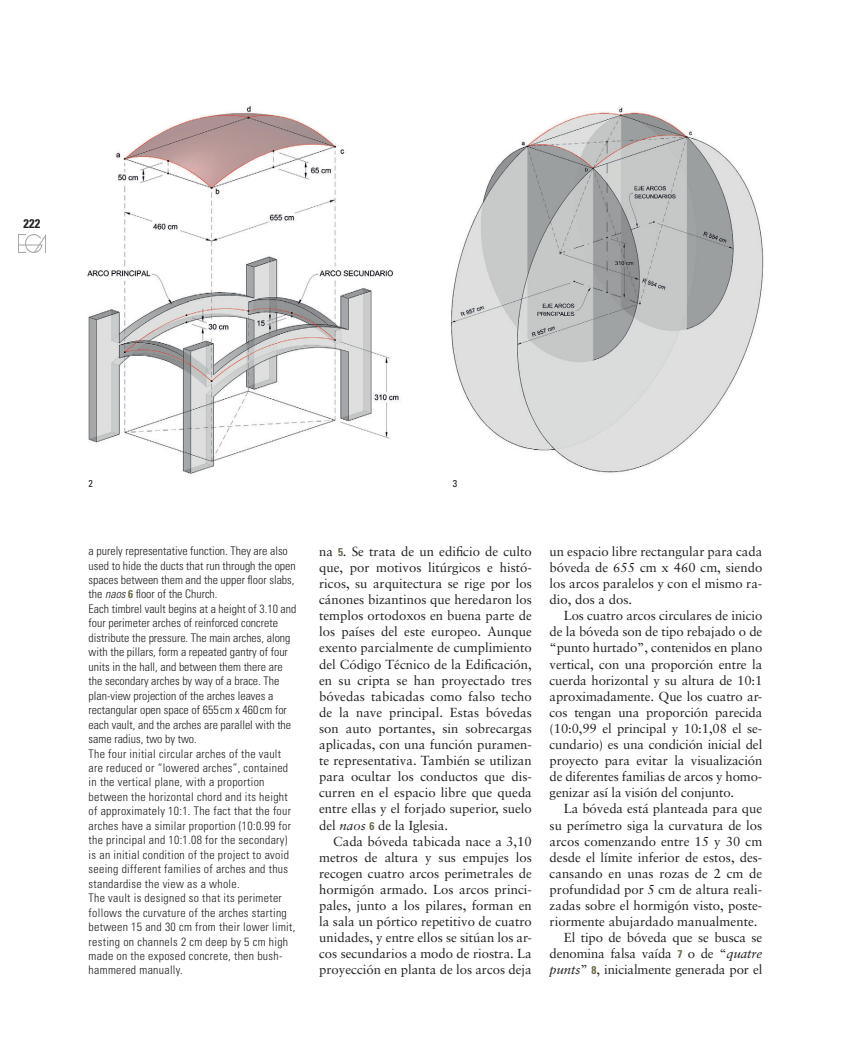
<style>
.page{position:relative;width:851px;height:1063px;background:#fff}
.page>*{position:absolute;margin:0;border:0;box-sizing:border-box;transform-origin:0 0}
.t1{font:13.12px/16.1px "Sabon";color:#231f20;text-align:justify}
.t2{font:700 condensed 12.5px "Univers";color:#231f20}
.t3{font:300 condensed 11.88px/14.5px "Univers";letter-spacing:.025em;color:#231f20}
.t4{font:300 condensed 11.88px/14.5px "Univers";color:#231f20}
.PIES_DE_FOTO_INGLES{font:condensed 10px "Univers";color:#231f20}
.s1{font-style:italic}
.s2{font-weight:700;font-size:11.25px;color:#6d6a4a}
.s3{font-family:"Univers";font-weight:700;font-stretch:condensed;font-size:11.25px;color:#6d6a4a}
</style>
<div class="page">
<img style="left:18px;top:235px;width:28px;height:17px">
<img style="left:87px;top:105px;width:313px;height:369px">
<img style="left:450px;top:107px;width:314px;height:366px">
<p class="t2" style="left:24px;top:216px;width:18px">222</p>
<p class="PIES_DE_FOTO_INGLES" style="left:89px;top:477px;width:6px">2</p>
<p class="PIES_DE_FOTO_INGLES" style="left:452px;top:477px;width:6px">3</p>
<p class="t4" style="left:89px;top:544px;width:209px">a purely representative function. They are also used to hide the ducts that run through the open spaces between them and the upper floor slabs, the <span class="s1">naos</span> <span class="s2">6</span> floor of the Church.</p>
<p class="t4" style="left:89px;top:601px;width:209px">Each timbrel vault begins at a height of 3.10 and four perimeter arches of reinforced concrete distribute the pressure. The main arches, along with the pillars, form a repeated gantry of four units in the hall, and between them there are the secondary arches by way of a brace. The plan-view projection of the arches leaves a rectangular open space of 655 cm x 460 cm for each vault, and the arches are parallel with the same radius, two by two.</p>
<p class="t3" style="left:89px;top:746px;width:204px">The four initial circular arches of the vault are reduced or “lowered arches”, contained in the vertical plane, with a proportion between the horizontal chord and its height of approximately 10:1. The fact that the four arches have a similar proportion (10:0.99 for the principal and 10:1.08 for the secondary) is an initial condition of the project to avoid seeing different families of arches and thus standardise the view as a whole.</p>
<p class="t3" style="left:89px;top:891px;width:208px">The vault is designed so that its perimeter follows the curvature of the arches starting between 15 and 30 cm from their lower limit, resting on channels 2 cm deep by 5 cm high made on the exposed concrete, then bush&shy;hammered manually.</p>
<p class="t1" style="left:319px;top:543px;width:214px">na <span class="s3">5</span>. Se trata de un edificio de culto que, por motivos litúrgicos e histó&shy;ricos, su arquitectura se rige por los cánones bizantinos que heredaron los templos ortodoxos en buena parte de los países del este europeo. Aunque exento parcialmente de cumplimiento del Código Técnico de la Edificación, en su cripta se han proyectado tres bóvedas tabicadas como falso techo de la nave principal. Estas bóvedas son auto portantes, sin sobrecargas aplicadas, con una función puramen&shy;te representativa. También se utilizan para ocultar los conductos que dis&shy;curren en el espacio libre que queda entre ellas y el forjado superior, suelo del <span class="s1">naos</span> <span class="s3">6</span> de la Iglesia.</p>
<p class="t1" style="left:319px;top:833px;width:214px;text-indent:14px">Cada bóveda tabicada nace a 3,10 metros de altura y sus empujes los recogen cuatro arcos perimetrales de hormigón armado. Los arcos princi&shy;pales, junto a los pilares, forman en la sala un pórtico repetitivo de cuatro unidades, y entre ellos se sitúan los ar&shy;cos secundarios a modo de riostra. La proyección en planta de los arcos deja</p>
<p class="t1" style="left:549px;top:543px;width:214px">un espacio libre rectangular para cada bóveda de 655 cm x 460 cm, siendo los arcos paralelos y con el mismo ra&shy;dio, dos a dos.</p>
<p class="t1" style="left:549px;top:607px;width:214px;text-indent:14px">Los cuatro arcos circulares de inicio de la bóveda son de tipo rebajado o de “punto hurtado”, contenidos en plano vertical, con una proporción entre la cuerda horizontal y su altura de 10:1 aproximadamente. Que los cuatro ar&shy;cos tengan una proporción parecida (10:0,99 el principal y 10:1,08 el se&shy;cundario) es una condición inicial del proyecto para evitar la visualización de diferentes familias de arcos y homo&shy;genizar así la visión del conjunto.</p>
<p class="t1" style="left:549px;top:801px;width:214px;text-indent:14px">La bóveda está planteada para que su perímetro siga la curvatura de los arcos comenzando entre 15 y 30 cm desde el límite inferior de estos, des&shy;cansando en unas rozas de 2 cm de profundidad por 5 cm de altura reali&shy;zadas sobre el hormigón visto, poste&shy;riormente abujardado manualmente.</p>
<p class="t1" style="left:549px;top:930px;width:214px;text-indent:14px">El tipo de bóveda que se busca se denomina falsa vaída <span class="s3">7</span> o de “<span class="s1">quatre punts</span>” <span class="s3">8</span>, inicialmente generada por el</p>
</div>
